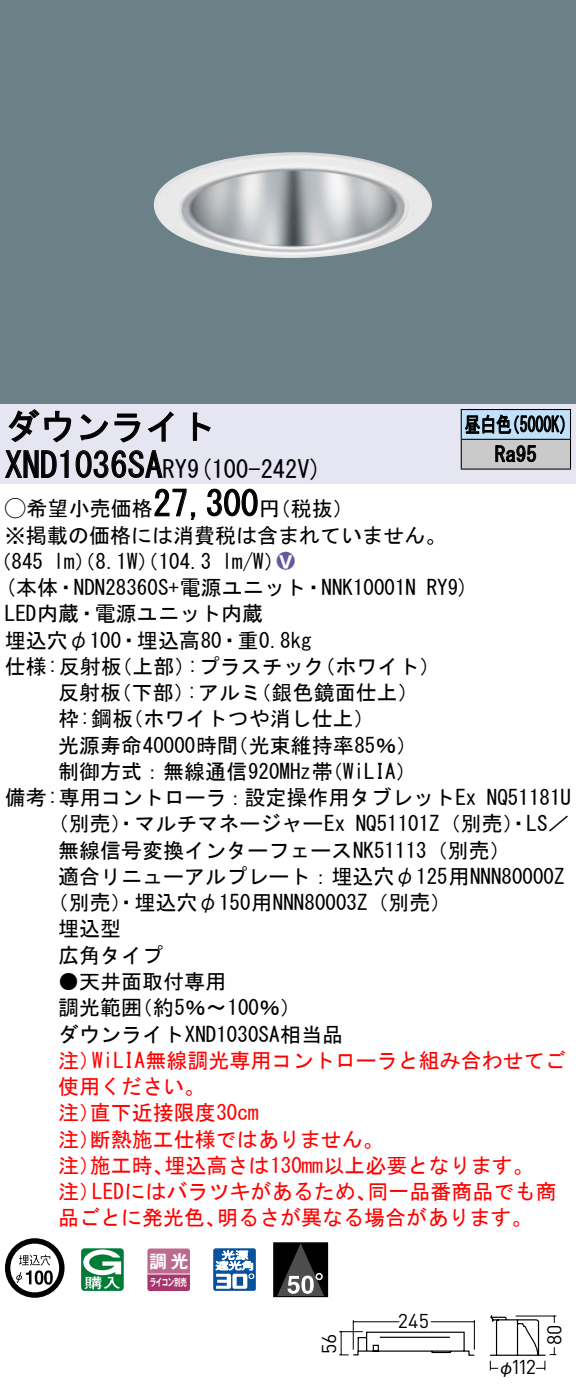
<style>
.page{position:relative;width:576px;height:1393px;background:#fff}
.page>*{position:absolute;margin:0;border:0;box-sizing:border-box;transform-origin:0 0}
.t1{font:35px "MS Gothic";color:#000}
.t2{font:24.5px "MS Gothic";color:#000}
.t3{font:21px/26.2px "MS Gothic";color:#000}
.t4{font:21px/26.2px "MS Gothic";color:#f00}
.t5{font:21px/29.8px "MS Gothic";color:#000;scale:.75 1}
.t6{font:21px "Ford Classification 1";color:#635aa0}
.t7{font:19.95px "DINOT";letter-spacing:-.03em;color:#000}
.t8{font:17.5px "Gothic MB101 Pro De Bold 90 pv RKSJ H";color:#fff}
.t9{font:17.5px "Gothic BBB Pro Medium 90 pv RKSJ H";color:#000}
.t10{font:10.15px "Gothic MB101 Pro De Bold 90 pv RKSJ H";letter-spacing:-.05em;color:#fff;scale:.65 1}
.s1{font-size:24.5px}
.s2{font-family:"Ford Classification 1"}
.s3{color:#fff}
</style>
<div class="page">
<div style="left:0;top:0;width:575px;height:404px;background:#6c8087"></div>
<img style="left:154px;top:152px;width:278px;height:106px">
<div style="left:0;top:404px;width:575px;height:79px;background:#e6e5f2"></div>
<svg style="left:8px;top:409px;width:64px;height:34px"></svg>
<svg style="left:80px;top:413px;width:60px;height:30px"></svg>
<svg style="left:148px;top:411px;width:25px;height:31px"></svg>
<svg style="left:192px;top:412px;width:19px;height:29px"></svg>
<svg style="left:5px;top:450px;width:64px;height:28px"></svg>
<svg style="left:75px;top:450px;width:88px;height:28px"></svg>
<svg style="left:154px;top:488px;width:42px;height:32px"></svg>
<svg style="left:207px;top:488px;width:51px;height:29px"></svg>
<svg style="left:5px;top:1238px;width:59px;height:59px"></svg>
<svg style="left:44px;top:1270px;width:9px;height:14px"></svg>
<svg style="left:81px;top:1248px;width:43px;height:42px"></svg>
<svg style="left:147px;top:1248px;width:43px;height:43px;background:#b65b86"></svg>
<hr style="left:147px;top:1273px;width:43px;height:1px;background:#fff">
<svg style="left:213px;top:1248px;width:43px;height:42px"></svg>
<div style="left:273px;top:1242px;width:54px;height:54px;background:#000"></div>
<svg style="left:277px;top:1244px;width:47px;height:51px"></svg>
<div style="left:273px;top:1242px;width:55px;height:55px;border:1px solid #000"></div>
<div style="left:461px;top:409px;width:109px;height:30px;background:#c1e1fa"></div>
<div style="left:461px;top:439px;width:109px;height:30px;background:#cacaca"></div>
<hr style="left:460px;top:409px;width:110px;height:1px;background:#000">
<hr style="left:569px;top:410px;width:2px;height:29px;background:#000">
<hr style="left:460px;top:439px;width:110px;height:1px;background:#000">
<hr style="left:569px;top:440px;width:2px;height:28px;background:#000">
<hr style="left:460px;top:468px;width:110px;height:2px;background:#000">
<svg style="left:460px;top:410px;width:104px;height:58px"></svg>
<svg style="left:489px;top:1315px;width:68px;height:56px"></svg>
<svg style="left:339px;top:1320px;width:136px;height:36px"></svg>
<h1 class="t1" style="left:5px;top:409px;width:212px">ダウンライト</h1>
<p class="t2" style="left:187px;top:456px;width:136px">(9 100-242 (V</p>
<h1 class="t1" style="left:5px;top:447px;width:184px">XND1036SA<span class="s1">RY</span></h1>
<h1 class="t1" style="left:153px;top:486px;width:106px">27,300</h1>
<p class="t3" style="left:5px;top:495px;width:442px"><span class="s2">A</span>希望小売価格<br>※掲載の価格には消費税は含まれていません。</p>
<p class="t6" style="left:277px;top:550px;width:19px">2<span class="s3">8</span></p>
<p class="t3" style="left:259px;top:495px;width:96px">（円税抜(</p>
<p class="t3" style="left:222px;top:548px;width:64px">l m (W/</p>
<p class="t3" style="left:-9px;top:548px;width:54px">（845</p>
<p class="t3" style="left:54px;top:548px;width:159px">lm）（8.1 ）（W 104.3</p>
<p class="t5" style="left:494px;top:409px;width:57px;text-indent:-30px">昼白色<br>Ra95</p>
<p class="t5" style="left:504px;top:409px;width:96px">（5000 (K</p>
<p class="t3" style="left:5px;top:574px;width:412px">(本体・NDN28360 +S 電源ユニット・NNK10001N</p>
<p class="t3" style="left:5px;top:600px;width:259px">LED内蔵・電源ユニット内蔵</p>
<p class="t3" style="left:5px;top:627px;width:308px">埋込穴φ100・埋込高80・重0.8kg</p>
<p class="t3" style="left:314px;top:653px;width:127px">（ホワイト(</p>
<p class="t3" style="left:426px;top:574px;width:44px">RY (9</p>
<p class="t3" style="left:187px;top:653px;width:139px">:プラスチック</p>
<p class="t3" style="left:5px;top:653px;width:118px">仕様:反射板</p>
<p class="t3" style="left:111px;top:653px;width:85px">（上部）</p>
<p class="t3" style="left:58px;top:679px;width:65px">反射板</p>
<p class="t3" style="left:111px;top:679px;width:85px">（下部）</p>
<p class="t3" style="left:187px;top:679px;width:76px">:アルミ</p>
<p class="t3" style="left:250px;top:679px;width:169px">（銀色鏡面仕上(</p>
<p class="t3" style="left:58px;top:705px;width:76px">枠:鋼板</p>
<p class="t3" style="left:122px;top:705px;width:254px">（ホワイトつや消し仕上(</p>
<p class="t3" style="left:58px;top:732px;width:181px">光源寿命40000時間</p>
<p class="t3" style="left:227px;top:732px;width:191px">（光束維持率85％(</p>
<p class="t3" style="left:58px;top:758px;width:276px">制御方式：無線通信920MHz帯</p>
<p class="t3" style="left:322px;top:758px;width:96px">（WiLIA(</p>
<p class="t3" style="left:355px;top:784px;width:215px;text-indent:-350px">備考:専用コントローラ：設定操作用タブレットEx<br>NQ51101 （Z 別売）・LS／</p>
<p class="t3" style="left:486px;top:784px;width:85px">NQ51181U</p>
<p class="t3" style="left:48px;top:810px;width:299px">（別売）・マルチマネージャーEx</p>
<p class="t3" style="left:58px;top:837px;width:454px">無線信号変換インターフェースNK51113（別売(</p>
<p class="t3" style="left:58px;top:863px;width:507px">適合リニューアルプレート：埋込穴φ125用NNN80000Z</p>
<p class="t3" style="left:48px;top:889px;width:405px">（別売）・埋込穴φ150用NNN80003 （Z 別売(</p>
<p class="t3" style="left:58px;top:915px;width:64px">埋込型</p>
<p class="t3" style="left:58px;top:942px;width:106px">広角タイプ</p>
<p class="t3" style="left:132px;top:968px;width:171px;text-indent:-73px">●天井面取付専用<br>（約5％〜100％(</p>
<p class="t3" style="left:58px;top:994px;width:286px">調光範囲<br>ダウンライトXND1030SA相当品</p>
<p class="t4" style="left:92px;top:1047px;width:475px">WiLIA無線調光専用コントローラと組み合わせてご</p>
<p class="t4" style="left:58px;top:1047px;width:43px">注）</p>
<p class="t4" style="left:58px;top:1073px;width:148px">使用ください。</p>
<p class="t4" style="left:90px;top:1099px;width:170px">直下近接限度30cm</p>
<p class="t4" style="left:90px;top:1099px;width:295px;text-indent:-32px">注）<br>断熱施工仕様ではありません。</p>
<p class="t4" style="left:58px;top:1125px;width:43px">注）</p>
<p class="t4" style="left:164px;top:1152px;width:370px">埋込高さは130mm以上必要となります。</p>
<p class="t4" style="left:90px;top:1152px;width:85px">施工時、</p>
<p class="t4" style="left:58px;top:1152px;width:43px">注）</p>
<p class="t4" style="left:92px;top:1178px;width:286px">LEDにはバラツキがあるため、</p>
<p class="t4" style="left:367px;top:1178px;width:190px">同一品番商品でも商</p>
<p class="t4" style="left:58px;top:1178px;width:43px">注）</p>
<p class="t4" style="left:58px;top:1204px;width:169px">品ごとに発光色、</p>
<p class="t4" style="left:217px;top:1204px;width:317px">明るさが異なる場合があります。</p>
<p class="t8" style="left:149px;top:1246px;width:41px">調光</p>
<p class="t10" style="left:150px;top:1274px;width:59px">ライコン別売</p>
<p class="t7" style="left:315px;top:1353px;width:22px;rotate:-90deg">56</p>
<p class="t7" style="left:398px;top:1307px;width:33px">245</p>
<p class="t7" style="left:510px;top:1353px;width:27px">112</p>
<p class="t9" style="left:497px;top:1352px;width:19px">φ</p>
<p class="t7" style="left:540px;top:1345px;width:22px;rotate:-90deg">80</p>
</div>
